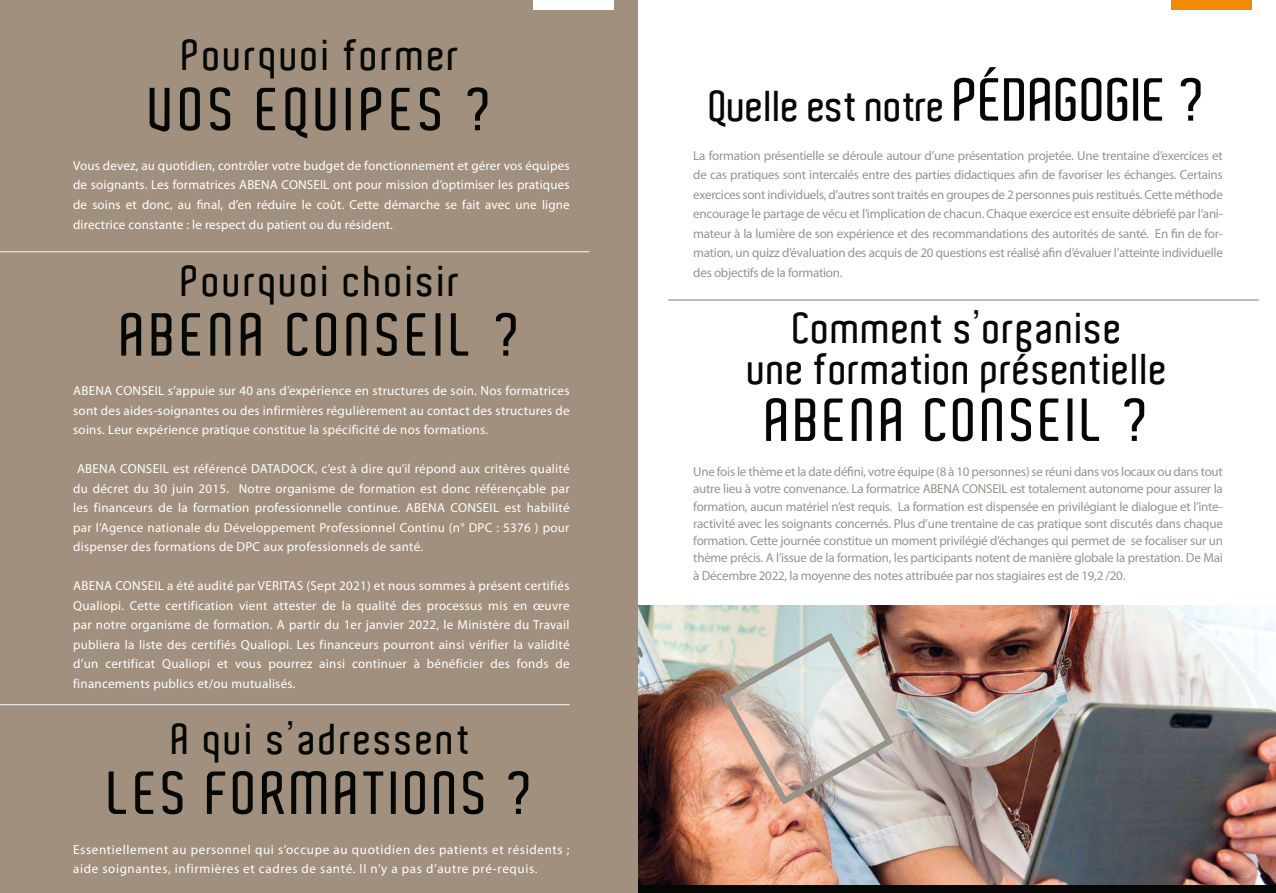
<style>
.page{position:relative;width:1276px;height:893px;background:#fff}
.page>*{position:absolute;margin:0;border:0;box-sizing:border-box;transform-origin:0 0}
.t1{font:600 58.5px "Aldo";letter-spacing:.06em;color:#040703}
.t2{font:600 58.5px "Aldo";letter-spacing:.08em;color:#040703}
.t3{font:600 42px "Aldo";letter-spacing:.06em;color:#040703}
.t4{font:600 42px/40.5px "Aldo";letter-spacing:.03em;color:#040703;text-align:center}
.t5{font:600 42px "Aldo";letter-spacing:.005em;color:#040703}
.t6{font:13.05px/19.5px "Myriad Pro";letter-spacing:.02em;color:#fff;text-align:justify}
.t7{font:13.05px/19.6px "Myriad Pro";letter-spacing:-.02em;color:#98948b;text-align:justify}
.t8{font:13.05px/19.5px "Myriad Pro";letter-spacing:.05em;color:#fff}
.s1{font-size:58.5px}
</style>
<div class="page">
<img style="left:638px;top:606px;width:638px;height:280px">
<div style="left:638px;top:886px;width:638px;height:7px;background:#040703"></div>
<div style="left:0;top:0;width:638px;height:893px;background:#a1907d"></div>
<div style="left:1171px;top:0;width:81px;height:9px;background:#f08a00"></div>
<hr style="left:668px;top:300px;width:591px;height:1px;background:#8a775d">
<img style="left:717px;top:629px;width:180px;height:180px">
<div style="left:533px;top:0;width:81px;height:9px;background:#fff"></div>
<hr style="left:0;top:252px;width:589px;height:1px;background:#fff">
<hr style="left:0;top:704px;width:569px;height:1px;background:#fff">
<h2 class="t3" style="left:182px;top:32px;width:279px">Pourquoi former</h2>
<h1 class="t2" style="left:150px;top:77px;width:345px">VOS EQUIPES ?</h1>
<p class="t6" style="left:73px;top:156px;width:498px">Vous devez, au quotidien, contrôler votre budget de fonctionnement et gérer vos équipes de soignants. Les formatrices ABENA CONSEIL ont pour mission d’optimiser les pratiques de soins et donc, au final, d’en réduire le coût. Cette démarche se fait avec une ligne directrice constante : le respect du patient ou du résident.</p>
<h2 class="t3" style="left:182px;top:257px;width:280px">Pourquoi choisir</h2>
<h1 class="t2" style="left:121px;top:302px;width:402px">ABENA CONSEIL ?</h1>
<p class="t6" style="left:73px;top:381px;width:498px">ABENA CONSEIL s’appuie sur 40 ans d’expérience en structures de soin. Nos formatrices sont des aides-soignantes ou des infirmières régulièrement au contact des structures de soins. Leur expérience pratique constitue la spécificité de nos formations.</p>
<p class="t6" style="left:73px;top:459px;width:498px">ABENA CONSEIL est référencé DATADOCK, c’est à dire qu’il répond aux critères qualité du décret du 30 juin 2015. Notre organisme de formation est donc référençable par les financeurs de la formation professionnelle continue. ABENA CONSEIL est habilité par l’Agence nationale du Développement Professionnel Continu (n° DPC : 5376 ) pour dispenser des formations de DPC aux professionnels de santé.</p>
<p class="t6" style="left:73px;top:576px;width:498px">ABENA CONSEIL a été audité par VERITAS (Sept 2021) et nous sommes à présent certifiés Qualiopi. Cette certification vient attester de la qualité des processus mis en œuvre par notre organisme de formation. A partir du 1er janvier 2022, le Ministère du Travail publiera la liste des certifiés Qualiopi. Les financeurs pourront ainsi vérifier la validité d’un certificat Qualiopi et vous pourrez ainsi continuer à bénéficier des fonds de financements publics et/ou mutualisés.</p>
<h2 class="t3" style="left:172px;top:715px;width:300px">A qui s’adressent</h2>
<h1 class="t1" style="left:109px;top:760px;width:427px">LES FORMATIONS ?</h1>
<p class="t8" style="left:73px;top:840px;width:498px">Essentiellement au personnel qui s’occupe au quotidien des patients et résidents ; aide soignantes, infirmières et cadres de santé. Il n’y a pas d’autre pré-requis.</p>
<h2 class="t5" style="left:710px;top:82px;width:498px">Quelle est notre <span class="s1">PÉDAGOGIE ?</span></h2>
<p class="t7" style="left:693px;top:146px;width:531px">La formation présentielle se déroule autour d’une présentation projetée. Une trentaine d’exercices et de cas pratiques sont intercalés entre des parties didactiques afin de favoriser les échanges. Certains exercices sont individuels, d’autres sont traités en groupes de 2 personnes puis restitués. Cette méthode encourage le partage de vécu et l’implication de chacun. Chaque exercice est ensuite débriefé par l’ani&shy;mateur à la lumière de son expérience et des recommandations des autorités de santé. En fin de for&shy;mation, un quizz d’évaluation des acquis de 20 questions est réalisé afin d’évaluer l’atteinte individuelle des objectifs de la formation.</p>
<h2 class="t4" style="left:748px;top:309px;width:421px">Comment s’organise<br>une formation présentielle</h2>
<h1 class="t1" style="left:766px;top:387px;width:385px">ABENA CONSEIL ?</h1>
<p class="t7" style="left:693px;top:463px;width:531px;line-height:17.2px">Une fois le thème et la date défini, votre équipe (8 à 10 personnes) se réuni dans vos locaux ou dans tout autre lieu à votre convenance. La formatrice ABENA CONSEIL est totalement autonome pour assurer la formation, aucun matériel n’est requis. La formation est dispensée en privilégiant le dialogue et l’inte&shy;ractivité avec les soignants concernés. Plus d’une trentaine de cas pratique sont discutés dans chaque formation. Cette journée constitue un moment privilégié d’échanges qui permet de se focaliser sur un thème précis. A l’issue de la formation, les participants notent de manière globale la prestation. De Mai à Décembre 2022, la moyenne des notes attribuée par nos stagiaires est de 19,2 /20.</p>
</div>
